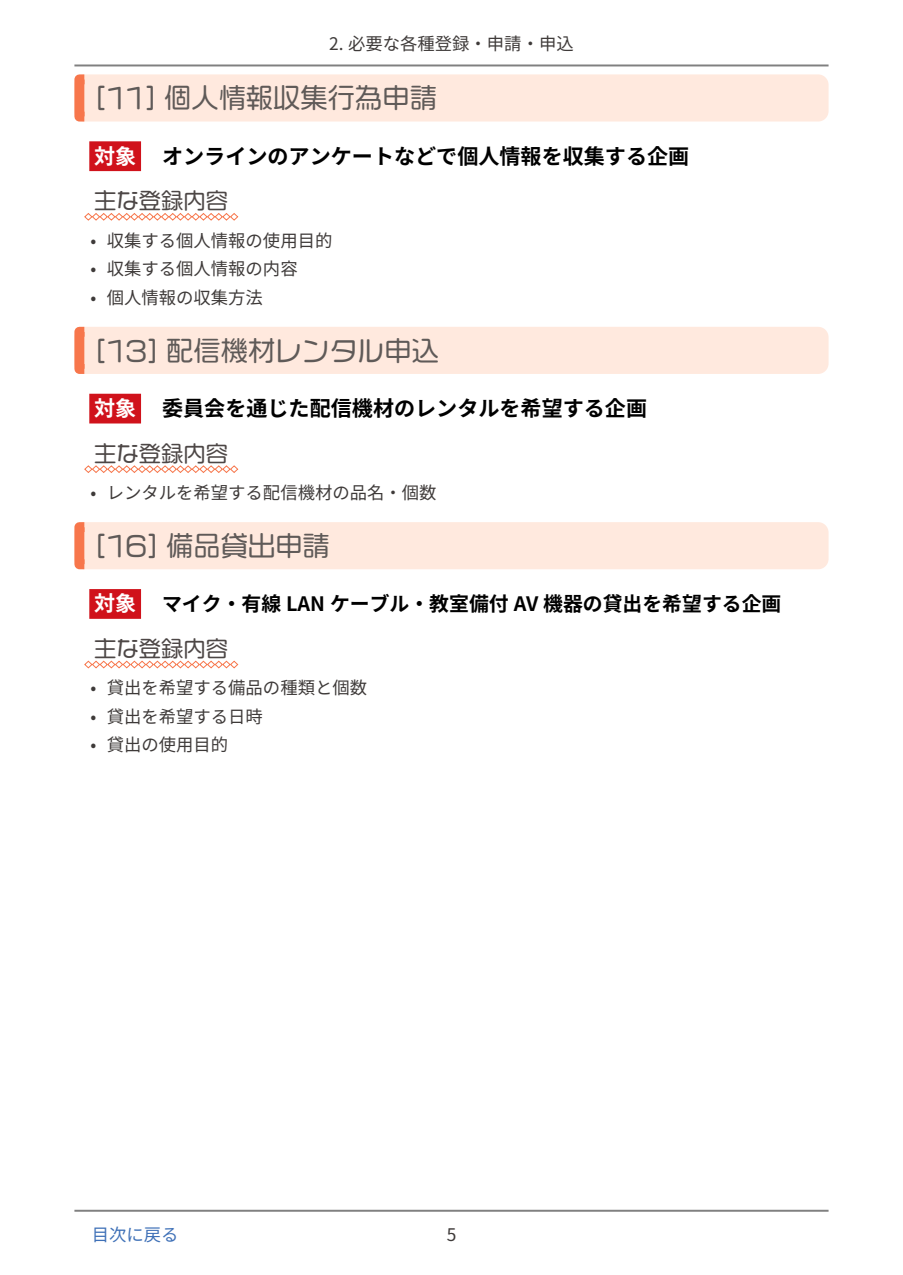
<style>
.page{position:relative;width:903px;height:1275px;background:#fff}
.page>*{position:absolute;margin:0;border:0;box-sizing:border-box;transform-origin:0 0}
.t1{font:27.3px "VDL Logo Maru Regular";color:#5f5a58}
.t2{font:22.4px "VDL Logo Maru Regular";color:#4d4746}
.t3{font:700 21px "Source Han Sans JP";color:#000}
.t4{font:700 19.78px "Source Han Sans JP";color:#000}
.t5{font:17.32px "Source Han Sans JP";color:#3e3a39}
.t6{font:17.32px "Source Han Sans JP";color:#3e70b7}
.s1{color:#fff}
.s2{font-size:21px;color:#fff}
</style>
<div class="page">
<hr style="left:74px;top:1210px;width:754px;height:2px;background:#000">
<hr style="left:74px;top:64px;width:754px;height:2px;background:#000">
<div style="left:74px;top:74px;width:754px;height:48px;background:#ffe9de;border-radius:10px"></div>
<div style="left:74px;top:74px;width:15px;height:48px;border:10px solid #f7764b"></div>
<div style="left:89px;top:141px;width:52px;height:30px;background:#d0121b"></div>
<svg style="left:84px;top:213px;width:155px;height:8px"></svg>
<div style="left:74px;top:327px;width:754px;height:47px;background:#ffe9de;border-radius:10px"></div>
<div style="left:74px;top:327px;width:15px;height:47px;border:10px solid #f7764b"></div>
<div style="left:89px;top:394px;width:52px;height:29px;background:#d0121b"></div>
<svg style="left:84px;top:465px;width:155px;height:8px"></svg>
<div style="left:74px;top:522px;width:754px;height:47px;background:#ffe9de;border-radius:10px"></div>
<div style="left:74px;top:522px;width:15px;height:47px;border:10px solid #f7764b"></div>
<div style="left:89px;top:589px;width:52px;height:30px;background:#d0121b"></div>
<svg style="left:84px;top:660px;width:155px;height:9px"></svg>
<p class="t5" style="left:329px;top:34px;width:246px">2. 必要な各種登録・申請・申込</p>
<h1 class="t1" style="left:94px;top:80px;width:344px">[11] 個人情報収集行為申請</h1>
<p class="t3" style="left:94px;top:144px;width:597px"><span class="s1">対象</span>　オンラインのアンケートなどで個人情報を収集する企画</p>
<p class="t2" style="left:94px;top:186px;width:135px">主な登録内容</p>
<p class="t5" style="left:91px;top:230px;width:243px">• 収集する個人情報の使用目的</p>
<p class="t5" style="left:91px;top:259px;width:209px">• 収集する個人情報の内容</p>
<p class="t5" style="left:91px;top:288px;width:174px">• 個人情報の収集方法</p>
<h1 class="t1" style="left:94px;top:332px;width:346px">[13] 配信機材レンタル申込</h1>
<p class="t3" style="left:94px;top:396px;width:554px"><span class="s1">対象</span>　委員会を通じた配信機材のレンタルを希望する企画</p>
<p class="t2" style="left:94px;top:438px;width:135px">主な登録内容</p>
<p class="t5" style="left:91px;top:483px;width:348px">• レンタルを希望する配信機材の品名・個数</p>
<h1 class="t1" style="left:94px;top:527px;width:237px">[16] 備品貸出申請</h1>
<p class="t4" style="left:94px;top:592px;width:689px"><span class="s2">対象</span> マイク・有線 LAN ケーブル・教室備付 AV 機器の貸出を希望する企画</p>
<p class="t2" style="left:94px;top:633px;width:135px">主な登録内容</p>
<p class="t5" style="left:91px;top:678px;width:278px">• 貸出を希望する備品の種類と個数</p>
<p class="t5" style="left:91px;top:707px;width:174px">• 貸出を希望する日時</p>
<p class="t5" style="left:91px;top:735px;width:139px">• 貸出の使用目的</p>
<p class="t6" style="left:92px;top:1225px;width:88px">目次に戻る</p>
<p class="t5" style="left:447px;top:1225px;width:11px">5</p>
</div>
